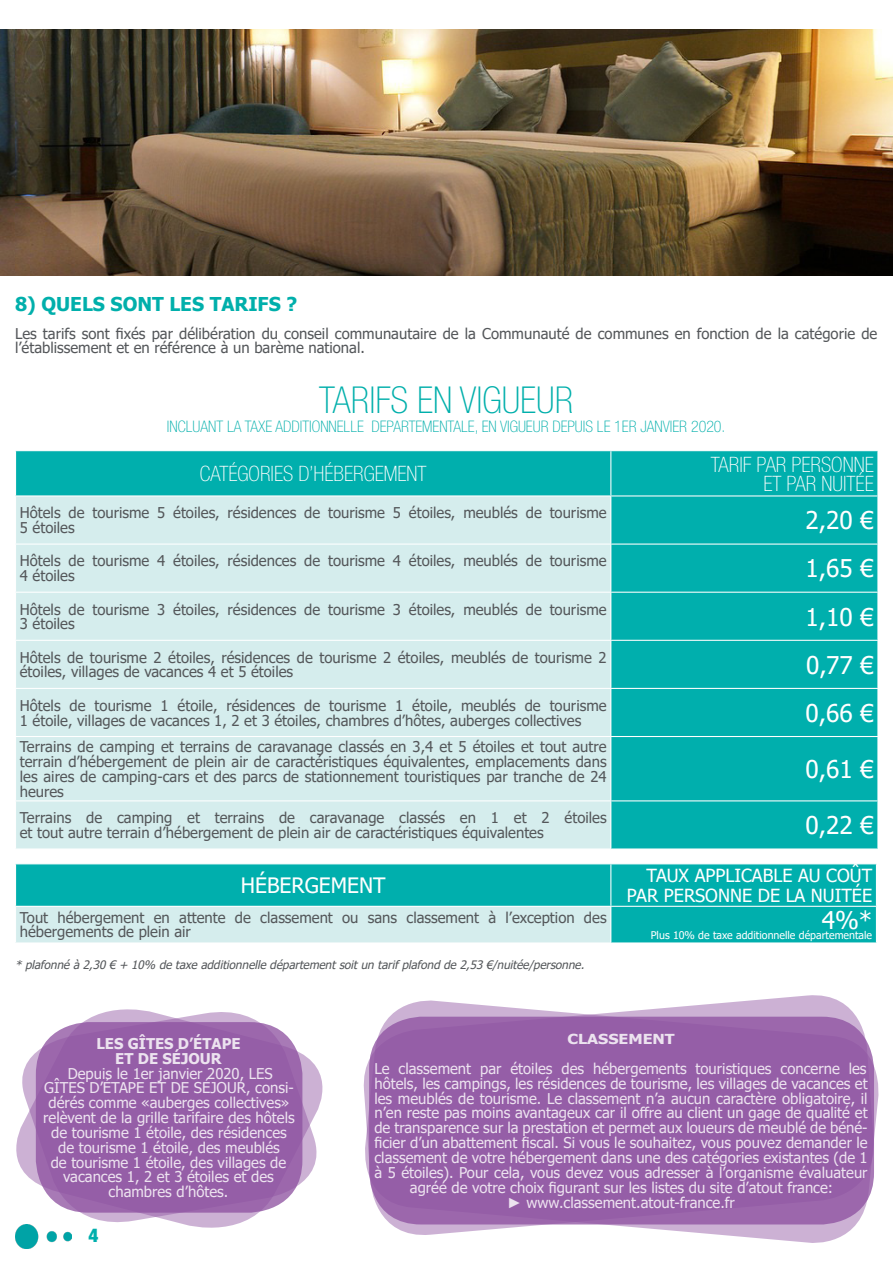
<style>
.page{position:relative;width:893px;height:1263px;background:#fff}
.page>*{position:absolute;margin:0;border:0;box-sizing:border-box;transform-origin:0 0}
.Style_de_paragraphe{font:100 condensed 37.05px "Helvetica Neue LT Std";color:#00afab}
.Style_de_paragraphe-2{font:24.45px "Tahoma";color:#fff}
.Style_de_paragraphe-3{font:100 condensed 21.15px "Helvetica Neue LT Std";color:#fff}
.Style_de_paragraphe-4{font:21.15px "Tahoma";color:#fff}
.Style_de_paragraphe-5{font:700 19.05px "Tahoma";color:#00afab}
.t1{font:900 condensed 19.05px "Helvetica Neue LT Std";color:#00afad}
.Style_de_paragraphe-6{font:18px/20.1px "Tahoma";color:#fff;text-align:right}
.Style_de_paragraphe-7{font:100 condensed 15.9px "Helvetica Neue LT Std";color:#00afab}
.Style_de_paragraphe-8{font:14.85px/14.9px "Tahoma";color:#54575a}
.t2{font:14.85px/14.9px "Tahoma";color:#fff;text-align:center}
.t3{font:700 14.85px/14.9px "Tahoma";color:#fff;text-align:center}
.t4{font:700 13.8px "Tahoma";color:#fff;scale:1.16 1}
.Style_de_paragraphe-9{font:italic 11.7px "Tahoma";color:#54575a}
.Style_de_paragraphe-10{font:10.65px "Tahoma";color:#fff}
</style>
<div class="page">
<img style="left:0;top:29px;width:893px;height:247px">
<div style="left:16px;top:451px;width:861px;height:397px;background:#00afad"></div>
<div style="left:16px;top:496px;width:594px;height:352px;background:#d5eded"></div>
<hr style="left:611px;top:495px;width:267px;height:1px;background:#fff">
<hr style="left:611px;top:543px;width:267px;height:2px;background:#fff">
<hr style="left:611px;top:592px;width:267px;height:1px;background:#fff">
<hr style="left:611px;top:640px;width:267px;height:1px;background:#fff">
<hr style="left:611px;top:688px;width:267px;height:1px;background:#fff">
<hr style="left:611px;top:736px;width:267px;height:1px;background:#fff">
<hr style="left:611px;top:800px;width:267px;height:1px;background:#fff">
<hr style="left:610px;top:451px;width:1px;height:44px;background:#fff">
<hr style="left:15px;top:495px;width:596px;height:1px;background:#fff">
<hr style="left:610px;top:496px;width:1px;height:47px;background:#fff">
<hr style="left:15px;top:543px;width:596px;height:2px;background:#fff">
<hr style="left:610px;top:545px;width:1px;height:47px;background:#fff">
<hr style="left:15px;top:592px;width:596px;height:1px;background:#fff">
<hr style="left:610px;top:593px;width:1px;height:47px;background:#fff">
<hr style="left:15px;top:640px;width:596px;height:1px;background:#fff">
<hr style="left:610px;top:641px;width:1px;height:47px;background:#fff">
<hr style="left:15px;top:688px;width:596px;height:1px;background:#fff">
<hr style="left:610px;top:689px;width:1px;height:47px;background:#fff">
<hr style="left:15px;top:736px;width:596px;height:1px;background:#fff">
<hr style="left:610px;top:737px;width:1px;height:63px;background:#fff">
<hr style="left:15px;top:800px;width:596px;height:1px;background:#fff">
<hr style="left:610px;top:801px;width:1px;height:47px;background:#fff">
<div style="left:16px;top:864px;width:860px;height:78px;background:#00afad"></div>
<div style="left:16px;top:906px;width:595px;height:37px;background:#d5eded"></div>
<hr style="left:611px;top:906px;width:266px;height:1px;background:#fff">
<hr style="left:610px;top:864px;width:1px;height:42px;background:#fff">
<hr style="left:15px;top:906px;width:596px;height:1px;background:#fff">
<hr style="left:610px;top:907px;width:1px;height:35px;background:#fff">
<hr style="left:15px;top:942px;width:596px;height:1px;background:#fff">
<svg style="left:15px;top:1009px;width:308px;height:232px"></svg>
<div style="left:36px;top:1022px;width:266px;height:191px;background:#955ea7;border-radius:53px"></div>
<svg style="left:363px;top:996px;width:516px;height:247px"></svg>
<div style="left:369px;top:1017px;width:505px;height:207px;background:#955ea7;border-radius:52px"></div>
<p class="Style_de_paragraphe-5" style="left:15px;top:291px;width:284px">8) QUELS SONT LES TARIFS ?</p>
<p class="Style_de_paragraphe-8" style="left:15px;top:327px;width:864px;line-height:13.8px">Les tarifs sont fixés par délibération du conseil communautaire de la Communauté de communes en fonction de la catégorie de l’établissement et en référence à un barème national.</p>
<p class="Style_de_paragraphe" style="left:319px;top:379px;width:256px">TARIFS EN VIGUEUR</p>
<p class="Style_de_paragraphe-7" style="left:167px;top:418px;width:560px">INCLUANT LA TAXE ADDITIONNELLE DEPARTEMENTALE, EN VIGUEUR DEPUIS LE 1ER JANVIER 2020.</p>
<p class="Style_de_paragraphe-3" style="left:200px;top:462px;width:228px">CATÉGORIES D’HÉBERGEMENT</p>
<p class="Style_de_paragraphe-3" style="left:711px;top:452px;width:164px">TARIF PAR PERSONNE</p>
<p class="Style_de_paragraphe-3" style="left:763px;top:471px;width:112px">ET PAR NUITÉE</p>
<p class="Style_de_paragraphe-8" style="left:20px;top:506px;width:588px">Hôtels de tourisme 5 étoiles, résidences de tourisme 5 étoiles, meublés de tourisme<br>5 étoiles</p>
<p class="Style_de_paragraphe-2" style="left:805px;top:504px;width:70px">2,20 €</p>
<p class="Style_de_paragraphe-8" style="left:20px;top:554px;width:588px">Hôtels de tourisme 4 étoiles, résidences de tourisme 4 étoiles, meublés de tourisme<br>4 étoiles</p>
<p class="Style_de_paragraphe-2" style="left:805px;top:552px;width:70px">1,65 €</p>
<p class="Style_de_paragraphe-8" style="left:20px;top:602px;width:588px">Hôtels de tourisme 3 étoiles, résidences de tourisme 3 étoiles, meublés de tourisme<br>3 étoiles</p>
<p class="Style_de_paragraphe-2" style="left:805px;top:600px;width:70px">1,10 €</p>
<p class="Style_de_paragraphe-8" style="left:20px;top:651px;width:588px">Hôtels de tourisme 2 étoiles, résidences de tourisme 2 étoiles, meublés de tourisme 2 étoiles, villages de vacances 4 et 5 étoiles</p>
<p class="Style_de_paragraphe-2" style="left:806px;top:648px;width:69px">0,77 €</p>
<p class="Style_de_paragraphe-8" style="left:20px;top:699px;width:588px">Hôtels de tourisme 1 étoile, résidences de tourisme 1 étoile, meublés de tourisme<br>1 étoile, villages de vacances 1, 2 et 3 étoiles, chambres d’hôtes, auberges collectives</p>
<p class="Style_de_paragraphe-2" style="left:805px;top:696px;width:70px">0,66 €</p>
<p class="Style_de_paragraphe-8" style="left:20px;top:740px;width:588px;text-align:justify">Terrains de camping et terrains de caravanage classés en 3,4 et 5 étoiles et tout autre terrain d’hébergement de plein air de caractéristiques équivalentes, emplacements dans les aires de camping-cars et des parcs de stationnement touristiques par tranche de 24 heures</p>
<p class="Style_de_paragraphe-2" style="left:805px;top:753px;width:70px">0,61 €</p>
<p class="Style_de_paragraphe-8" style="left:20px;top:811px;width:588px">Terrains de camping et terrains de caravanage classés en 1 et 2 étoiles et tout autre terrain d’hébergement de plein air de caractéristiques équivalentes</p>
<p class="Style_de_paragraphe-2" style="left:805px;top:809px;width:70px">0,22 €</p>
<p class="Style_de_paragraphe-4" style="left:241px;top:871px;width:146px">HÉBERGEMENT</p>
<p class="Style_de_paragraphe-6" style="left:627px;top:866px;width:247px">TAUX APPLICABLE AU COÛT<br>PAR PERSONNE DE LA NUITÉE</p>
<p class="Style_de_paragraphe-8" style="left:20px;top:912px;width:588px;line-height:13.8px">Tout hébergement en attente de classement ou sans classement à l’exception des hébergements de plein air</p>
<p class="Style_de_paragraphe-2" style="left:822px;top:904px;width:52px">4%*</p>
<p class="Style_de_paragraphe-10" style="left:651px;top:928px;width:223px">Plus 10% de taxe additionnelle départementale</p>
<p class="Style_de_paragraphe-9" style="left:15px;top:957px;width:574px">*plafonnéà2,30€+ 10% detaxeadditionnelledépartementsoituntarifplafondde2,53€/nuitée/personne.</p>
<p class="t3" style="left:96px;top:1036px;width:146px">LES GÎTES D’ÉTAPE<br>ET DE SÉJOUR</p>
<p class="t2" style="left:43px;top:1066px;width:253px">Depuis le 1er janvier 2020, LES<br>GÎTES D’ÉTAPE ET DE SÉJOUR, consi&shy;dérés comme «auberges collectives» relèvent de la grille tarifaire des hôtels de tourisme 1 étoile, des résidences de tourisme 1 étoile, des meublés<br>de tourisme 1 étoile, des villages de vacances 1, 2 et 3 étoiles et des chambres d’hôtes.</p>
<p class="t1" style="left:89px;top:1224px;width:11px">4</p>
<p class="t4" style="left:567px;top:1029px;width:94px">CLASSEMENT</p>
<p class="t2" style="left:374px;top:1062px;width:495px">Le classement par étoiles des hébergements touristiques concerne les hôtels, les campings, les résidences de tourisme, les villages de vacances et les meublés de tourisme. Le classement n’a aucun caractère obligatoire, il n’en reste pas moins avantageux car il offre au client un gage de qualité et de transparence sur la prestation et permet aux loueurs de meublé de béné&shy;ficier d’un abattement fiscal. Si vous le souhaitez, vous pouvez demander le classement de votre hébergement dans une des catégories existantes (de 1 à 5 étoiles). Pour cela, vous devez vous adresser à l’organisme évaluateur agréé de votre choix figurant sur les listes du site d’atout france:<br>► www.classement.atout-france.fr</p>
</div>
